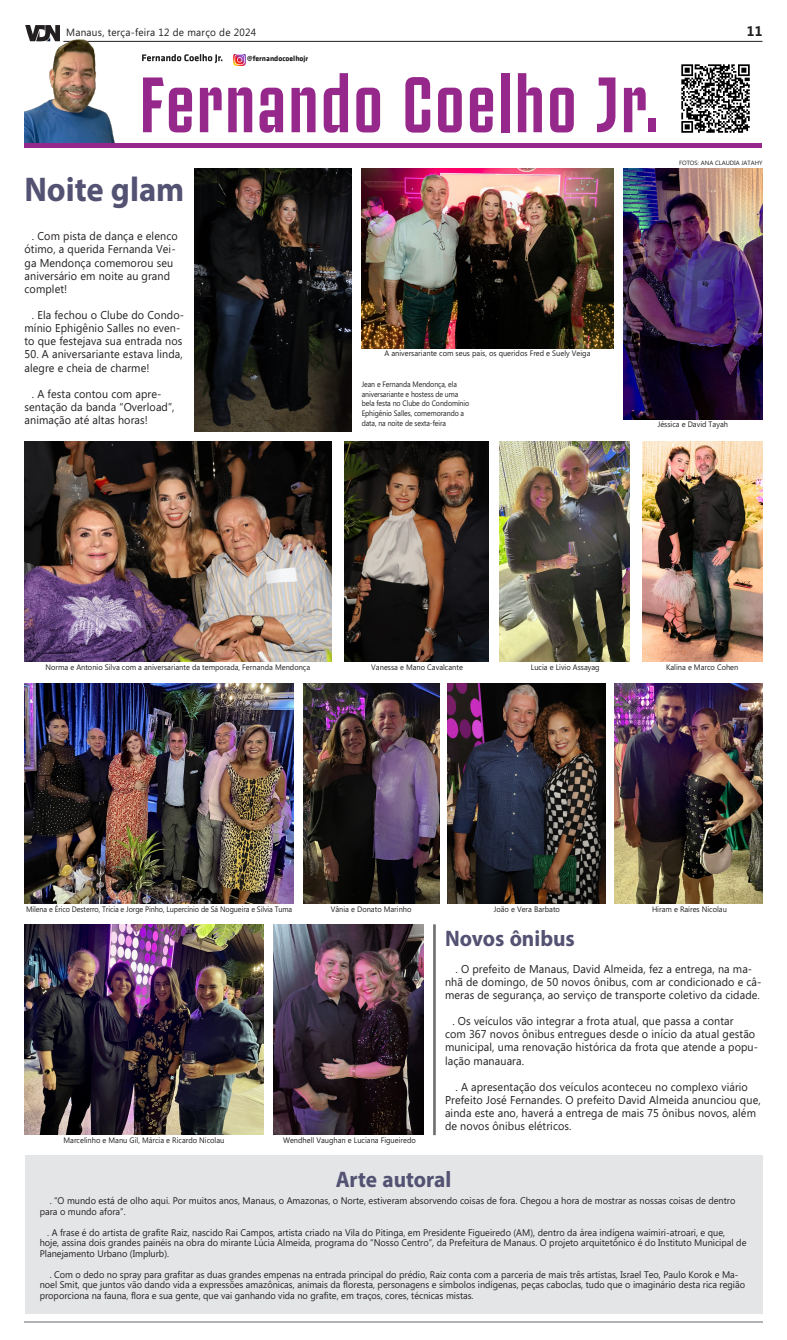
<style>
.page{position:relative;width:787px;height:1340px;background:#fff}
.page>*{position:absolute;margin:0;border:0;box-sizing:border-box;transform-origin:0 0}
.t1{font:700 78.75px "Juventus Fans";letter-spacing:.02em;color:#96288b;scale:.95 1}
.t2{font:700 48.12px "Myriad Arabic";color:#545273;scale:.95 1}
.t3{font:700 31.5px "Myriad Arabic";color:#545273;scale:.95 1}
.t4{font:700 14px "Microsoft Phags Pa";color:#231f20;scale:.95 1}
.t5{font:11.38px/13.1px "Microsoft Phags Pa";letter-spacing:.01em;color:#231f20;scale:.95 1}
.t6{font:10.5px "Microsoft Phags Pa";letter-spacing:.025em;color:#231f20;scale:.95 1}
.t7{font:9.62px/10.5px "Microsoft Phags Pa";color:#231f20;scale:.95 1}
.t8{font:7.88px "Microsoft Phags Pa";color:#231f20;scale:.95 1}
.t9{font:7.88px/9.6px "Microsoft Phags Pa";color:#231f20;scale:.89 1}
.t10{font:7.88px "Microsoft Phags Pa";color:#231f20;scale:.92 1}
.t11{font:700 7.7px "MW Klavika Bd";color:#1c1c1c}
.t12{font:6.12px "Microsoft Phags Pa";color:#231f20}
</style>
<div class="page">
<div style="left:25px;top:1155px;width:737px;height:158px;background:#e4e5e7"></div>
<hr style="left:63px;top:41px;width:699px;height:1px;background:#231f20">
<svg style="left:25px;top:25px;width:35px;height:11px"></svg>
<hr style="left:25px;top:1321px;width:737px;height:1px;background:#b2b3b7">
<img style="left:25px;top:36px;width:97px;height:107px">
<svg style="left:142px;top:54px;width:80px;height:9px"></svg>
<svg style="left:233px;top:54px;width:12px;height:11px"></svg>
<div style="left:25px;top:143px;width:736px;height:5px;background:#96288b"></div>
<img style="left:681px;top:64px;width:69px;height:69px">
<img style="left:25px;top:683px;width:269px;height:221px">
<img style="left:25px;top:924px;width:238px;height:210px">
<img style="left:25px;top:441px;width:306px;height:220px">
<img style="left:273px;top:924px;width:150px;height:210px">
<img style="left:195px;top:168px;width:156px;height:264px">
<img style="left:344px;top:441px;width:144px;height:220px">
<img style="left:303px;top:683px;width:136px;height:221px">
<img style="left:361px;top:168px;width:252px;height:180px">
<img style="left:499px;top:441px;width:130px;height:220px">
<img style="left:448px;top:683px;width:157px;height:221px">
<img style="left:623px;top:168px;width:139px;height:251px">
<img style="left:642px;top:441px;width:120px;height:220px">
<img style="left:614px;top:683px;width:148px;height:221px">
<hr style="left:433px;top:924px;width:2px;height:211px;background:#6e6e70">
<p class="t6" style="left:66px;top:25px;width:201px">Manaus, terça-feira 12 de março de 2024</p>
<p class="t4" style="left:746px;top:21px;width:18px">11</p>
<p class="t11" style="left:247px;top:53px;width:63px">@fernandocoelhojr</p>
<p class="t1" style="left:139px;top:49px;width:548px">Fernando Coelho Jr.</p>
<p class="t2" style="left:25px;top:156px;width:170px">Noite glam</p>
<p class="t12" style="left:679px;top:159px;width:85px">FOTOS: ANA CLAUDIA JATAHY</p>
<p class="t5" style="left:25px;top:229px;width:163px;text-indent:7px">. Com pista de dança e elenco ótimo, a querida Fernanda Vei&shy;ga Mendonça comemorou seu aniversário em noite au grand complet!</p>
<p class="t5" style="left:25px;top:308px;width:169px;text-indent:7px">. Ela fechou o Clube do Condo&shy;mínio Ephigênio Salles no even&shy;to que festejava sua entrada nos</p>
<p class="t5" style="left:25px;top:347px;width:168px">50. A aniversariante estava linda, alegre e cheia de charme!</p>
<p class="t5" style="left:25px;top:387px;width:159px;text-indent:7px">. A festa contou com apre&shy;sentação da banda “Overload”, animação até altas horas!</p>
<p class="t8" style="left:384px;top:347px;width:218px">A aniversariante com seus pais, os queridos Fred e Suely Veiga</p>
<p class="t9" style="left:361px;top:379px;width:122px">Jean e Fernanda Mendonça, ela aniversariante e hostess de uma bela festa no Clube do Condomínio<br>Ephigênio Salles, comemorando a data, na noite de sexta-feira</p>
<p class="t8" style="left:657px;top:419px;width:76px">Jéssica e David Tayah</p>
<p class="t8" style="left:45px;top:661px;width:280px">Norma e Antonio Silva com a aniversariante da temporada, Fernanda Mendonça</p>
<p class="t8" style="left:371px;top:661px;width:98px">Vanessa e Mano Cavalcante</p>
<p class="t8" style="left:530px;top:661px;width:74px">Lucia e Livio Assayag</p>
<p class="t8" style="left:666px;top:661px;width:78px">Kalina e Marco Cohen</p>
<p class="t10" style="left:26px;top:903px;width:291px">Milena e Érico Desterro, Tricia e Jorge Pinho, Lupercínio de Sá Nogueira e Silvia Tuma</p>
<p class="t8" style="left:330px;top:903px;width:87px">Vânia e Donato Marinho</p>
<p class="t8" style="left:493px;top:903px;width:71px">João e Vera Barbato</p>
<p class="t3" style="left:445px;top:916px;width:138px">Novos ônibus</p>
<p class="t8" style="left:651px;top:903px;width:80px">Hiram e Raíres Nicolau</p>
<p class="t5" style="left:445px;top:961px;width:334px;text-align:center">. O prefeito de Manaus, David Almeida, fez a entrega, na ma&shy;nhã de domingo, de 50 novos ônibus, com ar condicionado e câ&shy;meras de segurança, ao serviço de transporte coletivo da cidade.</p>
<p class="t5" style="left:445px;top:1014px;width:331px;text-indent:7px">. Os veículos vão integrar a frota atual, que passa a contar<br>com 367 novos ônibus entregues desde o início da atual gestão municipal, uma renovação histórica da frota que atende a popu&shy;lação manauara.</p>
<p class="t5" style="left:445px;top:1079px;width:334px;text-indent:11px">. A apresentação dos veículos aconteceu no complexo viário Prefeito José Fernandes. O prefeito David Almeida anunciou que, ainda este ano, haverá a entrega de mais 75 ônibus novos, além de novos ônibus elétricos.</p>
<p class="t8" style="left:63px;top:1134px;width:171px">Marcelinho e Manu Gil, Márcia e Ricardo Nicolau</p>
<p class="t8" style="left:283px;top:1134px;width:141px">Wendhell Vaughan e Luciana Figueiredo</p>
<p class="t3" style="left:335px;top:1157px;width:123px">Arte autoral</p>
<p class="t7" style="left:40px;top:1195px;width:733px;text-indent:10px">. “O mundo está de olho aqui. Por muitos anos, Manaus, o Amazonas, o Norte, estiveram absorvendo coisas de fora. Chegou a hora de mostrar as nossas coisas de dentro para o mundo afora”.</p>
<p class="t7" style="left:40px;top:1226px;width:745px;text-indent:7px">. A frase é do artista de grafite Raiz, nascido Rai Campos, artista criado na Vila do Pitinga, em Presidente Figueiredo (AM), dentro da área indígena waimiri-atroari, e que, hoje, assina dois grandes painéis na obra do mirante Lúcia Almeida, programa do “Nosso Centro”, da Prefeitura de Manaus. O projeto arquitetônico é do Instituto Municipal de<br>Planejamento Urbano (Implurb).</p>
<p class="t7" style="left:40px;top:1268px;width:743px;text-indent:10px">. Com o dedo no spray para grafitar as duas grandes empenas na entrada principal do prédio, Raiz conta com a parceria de mais três artistas, Israel Teo, Paulo Korok e Ma&shy;noel Smit, que juntos vão dando vida a expressões amazônicas, animais da floresta, personagens e símbolos indígenas, peças caboclas, tudo que o imaginário desta rica região proporciona na fauna, flora e sua gente, que vai ganhando vida no grafite, em traços, cores, técnicas mistas.</p>
</div>
